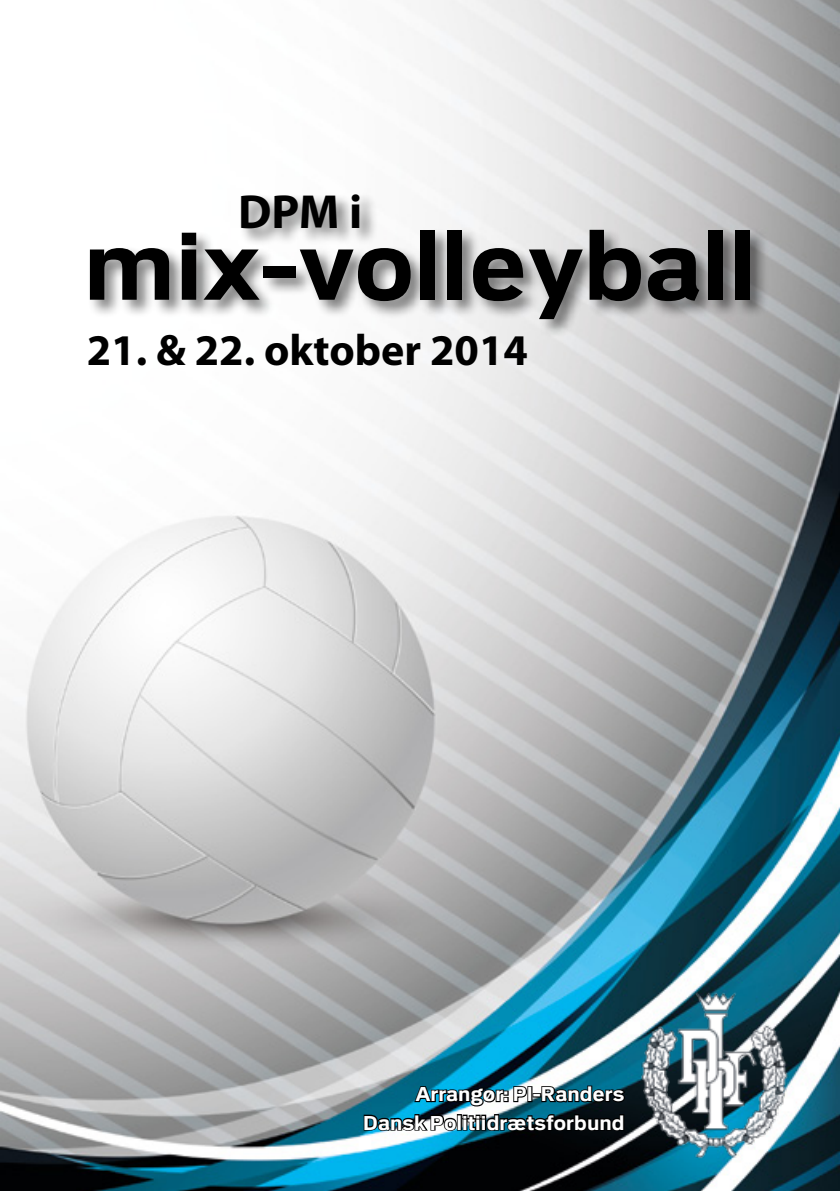
<style>
.page{position:relative;width:840px;height:1191px;background:#fff}
.page>*{position:absolute;margin:0;border:0;box-sizing:border-box;transform-origin:0 0}
.t1{font:700 96px "Politi";color:#000}
.t2{font:700 48px "Myriad Pro";color:#000}
.t3{font:700 44px "Myriad Pro";color:#000}
.Brød_Rubrik{font:700 20px "Politi";color:#fff}
</style>
<div class="page">
<img style="left:1px;top:0;width:838px;height:1191px">
<svg style="left:362px;top:1083px;width:264px;height:57px;background:#26505d"></svg>
<img style="left:636px;top:989px;width:158px;height:172px">
<div style="left:87px;top:192px;width:681px;height:146px;background:#000;opacity:.5"></div>
<p class="t2" style="left:238px;top:180px;width:126px">DPM i</p>
<p class="t1" style="left:83px;top:214px;width:674px">mix-volleyball</p>
<p class="t3" style="left:87px;top:321px;width:442px">21. &amp; 22. oktober 2014</p>
<p class="Brød_Rubrik" style="left:415px;top:1083px;width:210px">Arrangør: PI-Randers</p>
<p class="Brød_Rubrik" style="left:363px;top:1111px;width:263px">Dansk Politiidrætsforbund</p>
</div>
